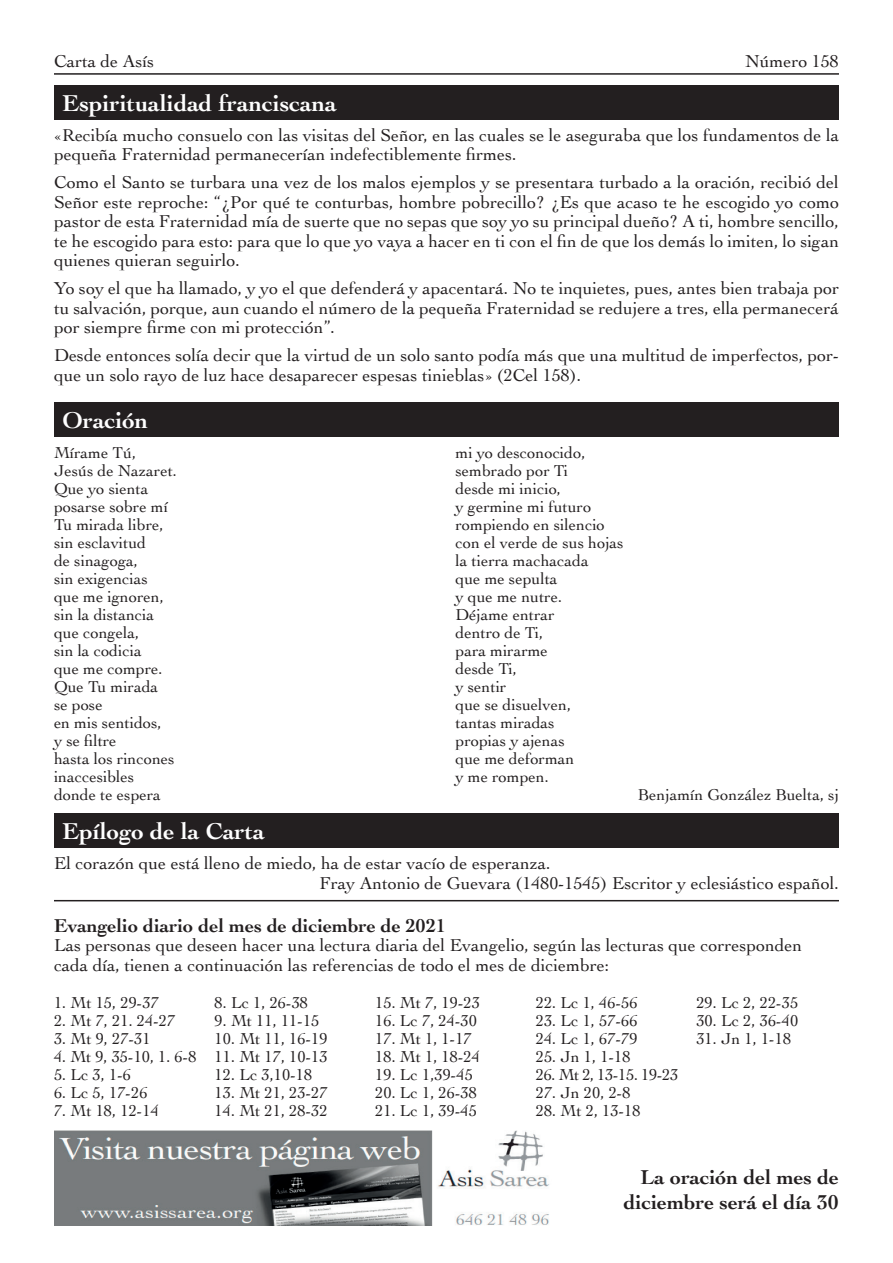
<style>
.page{position:relative;width:893px;height:1263px;background:#fff}
.page>*{position:absolute;margin:0;border:0;box-sizing:border-box;transform-origin:0 0}
.t1{font:700 24px "Cochin";color:#fff}
.t2{font:700 21px/25.2px "Cochin";color:#231f20;text-align:right}
.t3{font:700 19.5px "Cochin";color:#231f20}
.t4{font:18px/19.5px "Cochin";color:#231f20}
.t5{font:16.5px/18px "Cochin";color:#231f20}
.t6{font:16.5px "Cochin";letter-spacing:-.02em;color:#231f20}
</style>
<div class="page">
<div style="left:54px;top:85px;width:785px;height:35px;background:#231f20"></div>
<div style="left:54px;top:402px;width:785px;height:35px;background:#231f20"></div>
<div style="left:54px;top:813px;width:785px;height:35px;background:#231f20"></div>
<hr style="left:54px;top:73px;width:785px;height:2px;background:#231f20">
<hr style="left:54px;top:900px;width:785px;height:1px;background:#231f20">
<img style="left:54px;top:1130px;width:496px;height:95px">
<p class="t4" style="left:54px;top:50px;width:102px">Carta de Asís</p>
<h1 class="t1" style="left:63px;top:87px;width:276px">Espiritualidad franciscana</h1>
<p class="t4" style="left:745px;top:50px;width:95px">Número 158</p>
<p class="t4" style="left:54px;top:125px;width:786px">«Recibía mucho consuelo con las visitas del Señor, en las cuales se le aseguraba que los fundamentos de la pequeña Fraternidad permanecerían indefectiblemente firmes.</p>
<p class="t4" style="left:54px;top:172px;width:786px;text-align:justify">Como el Santo se turbara una vez de los malos ejemplos y se presentara turbado a la oración, recibió del Señor este reproche: “¿Por qué te conturbas, hombre pobrecillo? ¿Es que acaso te he escogido yo como pastor de esta Fraternidad mía de suerte que no sepas que soy yo su principal dueño? A ti, hombre sencillo, te he escogido para esto: para que lo que yo vaya a hacer en ti con el fin de que los demás lo imiten, lo sigan quienes quieran seguirlo.</p>
<p class="t4" style="left:54px;top:278px;width:786px;text-align:justify">Yo soy el que ha llamado, y yo el que defenderá y apacentará. No te inquietes, pues, antes bien trabaja por tu salvación, porque, aun cuando el número de la pequeña Fraternidad se redujere a tres, ella permanecerá por siempre firme con mi protección”.</p>
<p class="t4" style="left:54px;top:345px;width:786px">Desde entonces solía decir que la virtud de un solo santo podía más que una multitud de imperfectos, por&shy;que un solo rayo de luz hace desaparecer espesas tinieblas» (2Cel 158).</p>
<h1 class="t1" style="left:63px;top:404px;width:87px">Oración</h1>
<p class="t5" style="left:54px;top:443px;width:124px">Mírame Tú,<br>Jesús de Nazaret.<br>Que yo sienta posarse sobre mí<br>Tu mirada libre, sin esclavitud<br>de sinagoga,<br>sin exigencias que me ignoren, sin la distancia que congela,<br>sin la codicia<br>que me compre.<br>Que Tu mirada<br>se pose<br>en mis sentidos,<br>y se filtre<br>hasta los rincones inaccesibles donde te espera</p>
<p class="t5" style="left:455px;top:443px;width:170px">mi yo desconocido, sembrado por Ti<br>desde mi inicio,<br>y germine mi futuro rompiendo en silencio con el verde de sus hojas la tierra machacada<br>que me sepulta<br>y que me nutre.<br>Déjame entrar<br>dentro de Ti,<br>para mirarme<br>desde Ti,<br>y sentir<br>que se disuelven,<br>tantas miradas<br>propias y ajenas<br>que me deforman<br>y me rompen.</p>
<h1 class="t1" style="left:63px;top:815px;width:204px">Epílogo de la Carta</h1>
<p class="t5" style="left:638px;top:785px;width:203px">Benjamín González Buelta, sj</p>
<p class="t4" style="left:319px;top:853px;width:521px;text-indent:-265px">El corazón que está lleno de miedo, ha de estar vacío de esperanza.<br>Fray Antonio de Guevara (1480-1545) Escritor y eclesiástico español.</p>
<p class="t3" style="left:54px;top:912px;width:394px">Evangelio diario del mes de diciembre de 2021</p>
<p class="t4" style="left:54px;top:935px;width:750px">Las personas que deseen hacer una lectura diaria del Evangelio, según las lecturas que corresponden cada día, tienen a continuación las referencias de todo el mes de diciembre:</p>
<p class="t5" style="left:54px;top:993px;width:106px">1. Mt 15, 29-37</p>
<p class="t5" style="left:54px;top:1011px;width:123px">2. Mt 7, 21. 24-27</p>
<p class="t5" style="left:54px;top:1029px;width:98px">3. Mt 9, 27-31</p>
<p class="t5" style="left:54px;top:1047px;width:144px">4. Mt 9, 35-10, 1. 6-8</p>
<p class="t5" style="left:54px;top:1065px;width:79px">5. Lc 3, 1-6</p>
<p class="t5" style="left:54px;top:1083px;width:95px">6. Lc 5, 17-26</p>
<p class="t5" style="left:54px;top:1101px;width:106px">7. Mt 18, 12-14</p>
<p class="t5" style="left:536px;top:993px;width:103px">22. Lc 1, 46-56</p>
<p class="t5" style="left:536px;top:1011px;width:103px">23. Lc 1, 57-66</p>
<p class="t5" style="left:536px;top:1029px;width:103px">24. Lc 1, 67-79</p>
<p class="t5" style="left:536px;top:1047px;width:96px">25. Jn 1, 1-18</p>
<p class="t6" style="left:536px;top:1063px;width:144px">26. Mt 2, 13-15. 19-23</p>
<p class="t5" style="left:536px;top:1083px;width:96px">27. Jn 20, 2-8</p>
<p class="t5" style="left:536px;top:1101px;width:106px">28. Mt 2, 13-18</p>
<p class="t5" style="left:215px;top:993px;width:95px">8. Lc 1, 26-38</p>
<p class="t5" style="left:215px;top:1011px;width:106px">9. Mt 11, 11-15</p>
<p class="t5" style="left:215px;top:1029px;width:115px">10. Mt 11, 16-19</p>
<p class="t5" style="left:215px;top:1047px;width:115px">11. Mt 17, 10-13</p>
<p class="t5" style="left:215px;top:1065px;width:99px">12. Lc 3,10-18</p>
<p class="t5" style="left:215px;top:1083px;width:115px">13. Mt 21, 23-27</p>
<p class="t5" style="left:215px;top:1101px;width:115px">14. Mt 21, 28-32</p>
<p class="t5" style="left:375px;top:993px;width:106px">15. Mt 7, 19-23</p>
<p class="t5" style="left:375px;top:1011px;width:103px">16. Lc 7, 24-30</p>
<p class="t5" style="left:375px;top:1029px;width:98px">17. Mt 1, 1-17</p>
<p class="t5" style="left:375px;top:1047px;width:106px">18. Mt 1, 18-24</p>
<p class="t5" style="left:375px;top:1065px;width:99px">19. Lc 1,39-45</p>
<p class="t5" style="left:375px;top:1083px;width:103px">20. Lc 1, 26-38</p>
<p class="t5" style="left:375px;top:1101px;width:103px">21. Lc 1, 39-45</p>
<p class="t5" style="left:696px;top:993px;width:103px">29. Lc 2, 22-35</p>
<p class="t5" style="left:696px;top:1011px;width:103px">30. Lc 2, 36-40</p>
<p class="t5" style="left:696px;top:1029px;width:96px">31. Jn 1, 1-18</p>
<p class="t2" style="left:624px;top:1163px;width:217px">La oración del mes de diciembre será el día 30</p>
</div>
